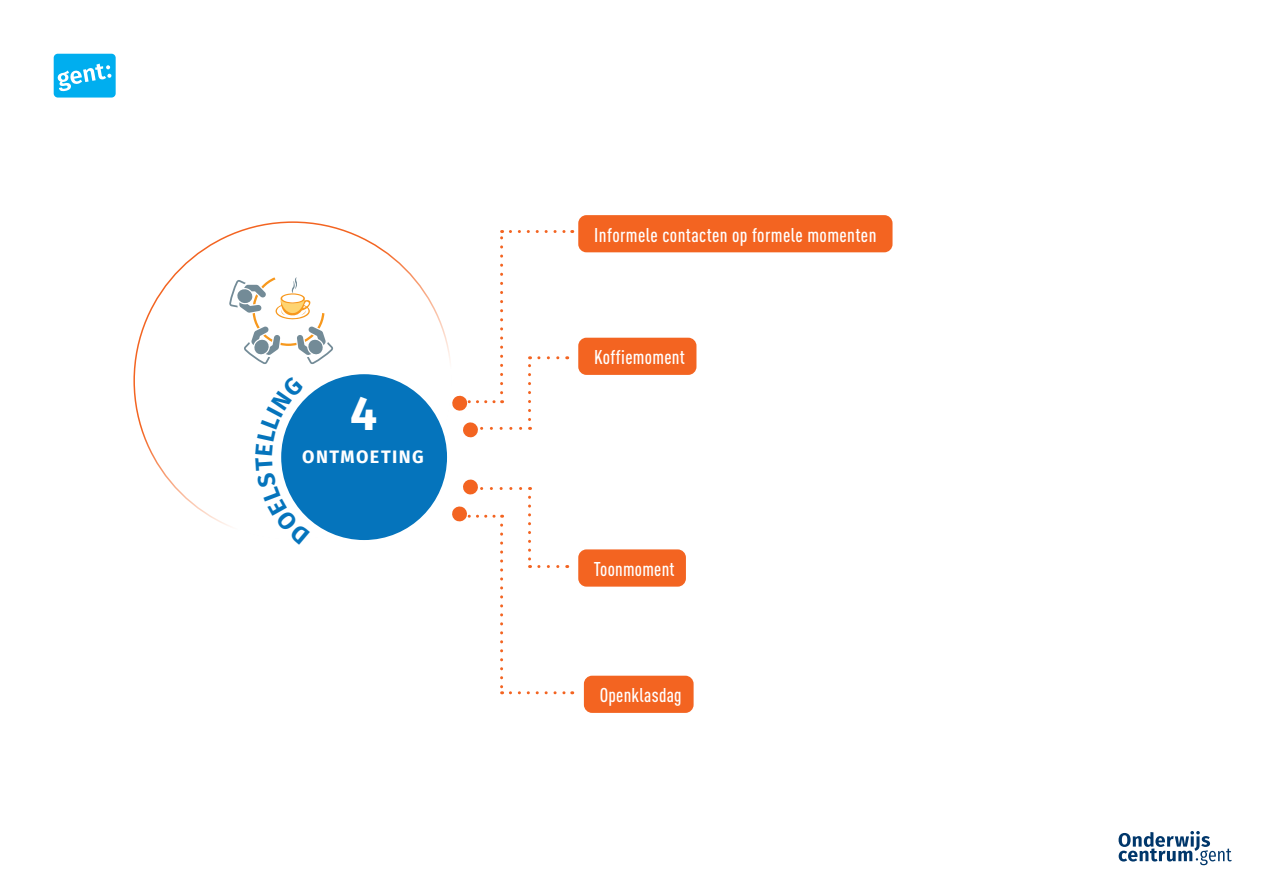
<style>
.page{position:relative;width:1263px;height:893px;background:#fff}
.page>*{position:absolute;margin:0;border:0;box-sizing:border-box;transform-origin:0 0}
.t1{font:700 48px "Fira Sans";color:#fff}
.t2{font:500 19.65px "DIN Cond";letter-spacing:.015em;color:#fff}
.t3{font:700 18px "Fira Sans";letter-spacing:.08em;color:#fff}
</style>
<div class="page">
<svg style="left:229px;top:277px;width:104px;height:87px"></svg>
<svg style="left:1118px;top:831px;width:114px;height:34px"></svg>
<div style="left:54px;top:54px;width:62px;height:44px;background:#00aeef;border-radius:4px"></div>
<svg style="left:57px;top:64px;width:55px;height:28px"></svg>
<div style="left:281px;top:374px;width:166px;height:166px;background:#0574bc;border-radius:50%"></div>
<svg style="left:452px;top:230px;width:121px;height:208px"></svg>
<svg style="left:452px;top:479px;width:121px;height:215px"></svg>
<div style="left:587px;top:678px;width:104px;height:32px;background:#f36421;border-radius:5px"></div>
<div style="left:584px;top:676px;width:110px;height:37px;border:6px solid #f36421;border-radius:5px"></div>
<div style="left:581px;top:552px;width:102px;height:32px;background:#f36421;border-radius:5px"></div>
<div style="left:578px;top:549px;width:108px;height:38px;border:6px solid #f36421;border-radius:5px"></div>
<div style="left:581px;top:340px;width:113px;height:32px;background:#f36421;border-radius:5px"></div>
<div style="left:578px;top:338px;width:118px;height:37px;border:6px solid #f36421;border-radius:5px"></div>
<div style="left:581px;top:218px;width:309px;height:32px;background:#f36421;border-radius:5px"></div>
<div style="left:578px;top:215px;width:314px;height:37px;border:6px solid #f36421;border-radius:5px"></div>
<svg style="left:281px;top:394px;width:29px;height:126px"></svg>
<h1 class="t1" style="left:350px;top:373px;width:29px">4</h1>
<p class="t3" style="left:302px;top:442px;width:123px">ONTMOETING</p>
<p class="t2" style="left:594px;top:223px;width:284px">Informele contacten op formele momenten</p>
<p class="t2" style="left:594px;top:345px;width:92px">Koffiemoment</p>
<p class="t2" style="left:594px;top:557px;width:82px">Toonmoment</p>
<p class="t2" style="left:600px;top:683px;width:84px">Openklasdag</p>
</div>
